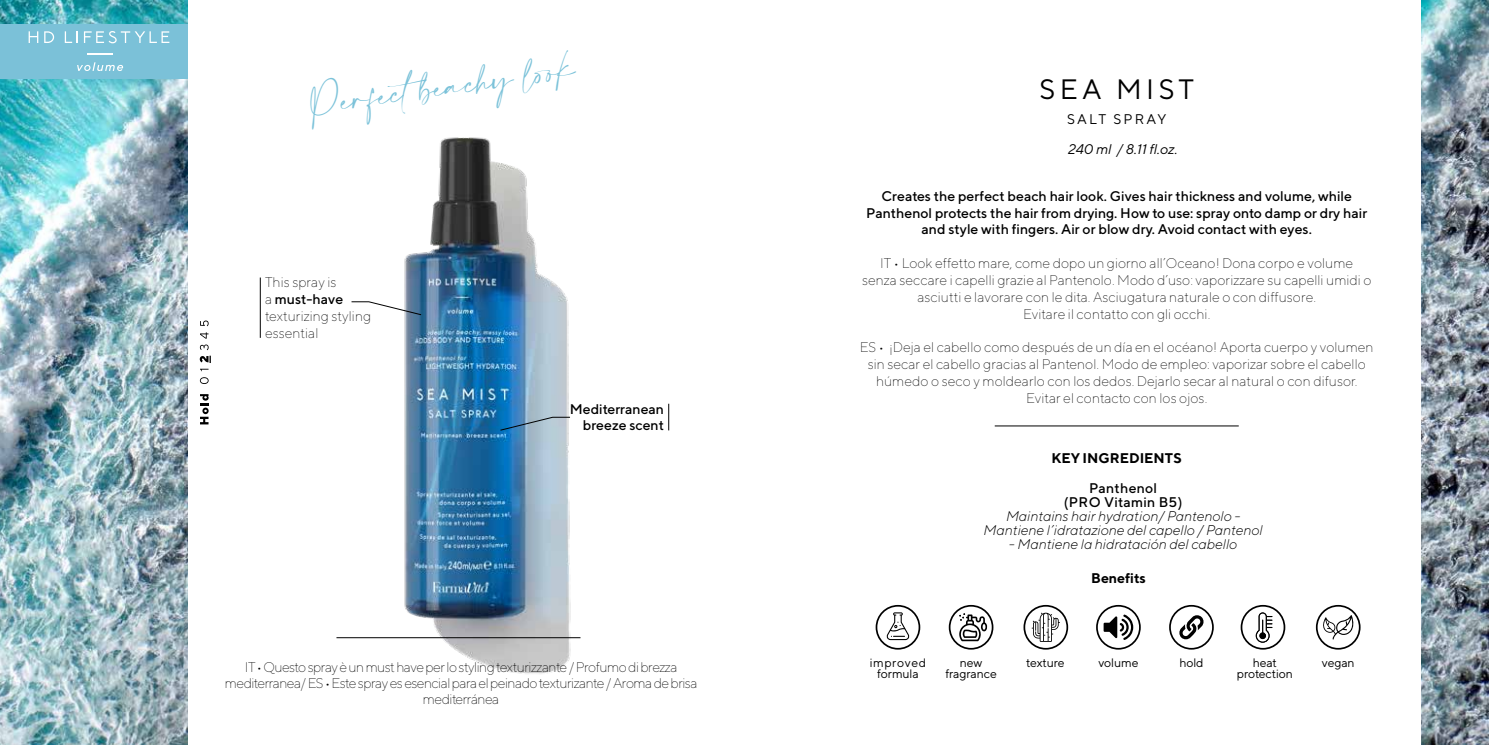
<style>
.page{position:relative;width:1489px;height:745px;background:#fff}
.page>*{position:absolute;margin:0;border:0;box-sizing:border-box;transform-origin:0 0}
.t1{font:28px "TT Norms";letter-spacing:.16em;color:#000}
.t2{font:24.5px "Amalfi Coast";color:#7bc2d9}
.t3{font:200 14px/16.8px "TT Norms";color:#000;text-align:center}
.t4{font:500 14px/16.8px "TT Norms";color:#000;text-align:center}
.t5{font:200 14px/15.8px "TT Norms";letter-spacing:-.04em;color:#000;text-align:center}
.t6{font:italic 300 14px/14px "TT Norms";color:#000;text-align:center}
.t7{font:500 14px/14px "TT Norms";letter-spacing:.02em;color:#000;text-align:center}
.t8{font:700 14px "TT Norms";color:#000}
.t9{font:italic 14px "TT Norms";color:#000}
.t10{font:14px "TT Norms";letter-spacing:.16em;color:#000}
.t11{font:12.25px "TT Norms";letter-spacing:-.01em;color:#000}
.t12{font:12.25px/11.2px "TT Norms";letter-spacing:.05em;color:#000;text-align:center}
.s1{font-weight:500}
</style>
<div class="page">
<img style="left:1421px;top:0;width:67px;height:744px">
<hr style="left:994px;top:425px;width:244px;height:1px;background:#000">
<svg style="left:948px;top:604px;width:45px;height:45px"></svg>
<svg style="left:1023px;top:604px;width:45px;height:45px"></svg>
<svg style="left:1096px;top:604px;width:44px;height:45px"></svg>
<svg style="left:1169px;top:604px;width:44px;height:45px"></svg>
<svg style="left:1240px;top:604px;width:45px;height:45px"></svg>
<svg style="left:1315px;top:604px;width:45px;height:45px"></svg>
<svg style="left:875px;top:604px;width:45px;height:45px"></svg>
<img style="left:397px;top:137px;width:177px;height:536px">
<img style="left:0;top:0;width:187px;height:744px">
<hr style="left:336px;top:637px;width:244px;height:1px;background:#000">
<svg style="left:500px;top:416px;width:70px;height:14px"></svg>
<svg style="left:351px;top:301px;width:70px;height:14px"></svg>
<svg style="left:668px;top:403px;width:1px;height:27px"></svg>
<hr style="left:260px;top:277px;width:1px;height:60px;background:#000">
<svg style="left:200px;top:394px;width:9px;height:30px"></svg>
<svg style="left:200px;top:377px;width:9px;height:7px"></svg>
<svg style="left:200px;top:344px;width:11px;height:27px"></svg>
<svg style="left:200px;top:332px;width:8px;height:6px"></svg>
<svg style="left:200px;top:320px;width:9px;height:6px"></svg>
<div style="left:0;top:24px;width:187px;height:54px;background:#7bc1d8"></div>
<svg style="left:77px;top:62px;width:46px;height:9px"></svg>
<hr style="left:87px;top:53px;width:26px;height:2px;background:#fff">
<svg style="left:29px;top:31px;width:9px;height:12px"></svg>
<svg style="left:44px;top:31px;width:10px;height:12px"></svg>
<svg style="left:65px;top:31px;width:13px;height:12px"></svg>
<svg style="left:84px;top:31px;width:85px;height:12px"></svg>
<h2 class="t2" style="left:308px;top:92px;width:270px;rotate:-8deg">Perfect beachy loo k</h2>
<p class="t3" style="left:265px;top:273px;width:108px;text-align:left">This spray is<br>a <span class="s1">must-have </span>texturizing styling essential</p>
<p class="t4" style="left:570px;top:399px;width:96px;text-align:right">Mediterranean breeze scent</p>
<p class="t5" style="left:225px;top:658px;width:474px">IT • Questo spray è un must have per lo styling texturizzante / Profumo di brezza mediterranea/ ES • Este spray es esencial para el peinado texturizante / Aroma de brisa mediterránea</p>
<h1 class="t1" style="left:1039px;top:72px;width:156px">SEA MIST</h1>
<p class="t10" style="left:1066px;top:111px;width:101px">SALT SPRAY</p>
<p class="t9" style="left:1067px;top:140px;width:111px">240 ml / 8.11 fl.oz.</p>
<p class="t4" style="left:866px;top:187px;width:502px">Creates the perfect beach hair look. Gives hair thickness and volume, while<br>Panthenol protects the hair from drying. How to use: spray onto damp or dry hair and style with fingers. Air or blow dry. Avoid contact with eyes.</p>
<p class="t3" style="left:862px;top:254px;width:511px">IT • Look effetto mare, come dopo un giorno all’Oceano! Dona corpo e volume senza seccare i capelli grazie al Pantenolo. Modo d’uso: vaporizzare su capelli umidi o asciutti e lavorare con le dita. Asciugatura naturale o con diffusore.<br>Evitare il contatto con gli occhi.</p>
<p class="t3" style="left:859px;top:338px;width:515px">ES • ¡Deja el cabello como después de un día en el océano! Aporta cuerpo y volumen sin secar el cabello gracias al Pantenol. Modo de empleo: vaporizar sobre el cabello húmedo o seco y moldearlo con los dedos. Dejarlo secar al natural o con difusor.<br>Evitar el contacto con los ojos.</p>
<p class="t8" style="left:1051px;top:448px;width:132px">KEY INGREDIENTS</p>
<p class="t7" style="left:1063px;top:480px;width:120px">Panthenol<br>(PRO Vitamin B5)</p>
<p class="t6" style="left:983px;top:508px;width:281px">Maintains hair hydration/ Pantenolo -<br>Mantiene l’idratazione del capello / Pantenol</p>
<p class="t6" style="left:1008px;top:536px;width:230px">- Mantiene la hidratación del cabello</p>
<p class="t8" style="left:1091px;top:569px;width:56px">Benefits</p>
<p class="t12" style="left:869px;top:656px;width:58px">improved formula</p>
<p class="t11" style="left:959px;top:654px;width:24px">new</p>
<p class="t11" style="left:1026px;top:654px;width:40px">texture</p>
<p class="t11" style="left:1098px;top:654px;width:42px">volume</p>
<p class="t11" style="left:945px;top:666px;width:53px">fragrance</p>
<p class="t11" style="left:1179px;top:654px;width:26px">hold</p>
<p class="t11" style="left:1252px;top:654px;width:26px">heat</p>
<p class="t11" style="left:1321px;top:654px;width:34px">vegan</p>
<p class="t11" style="left:1236px;top:666px;width:57px">protection</p>
</div>
